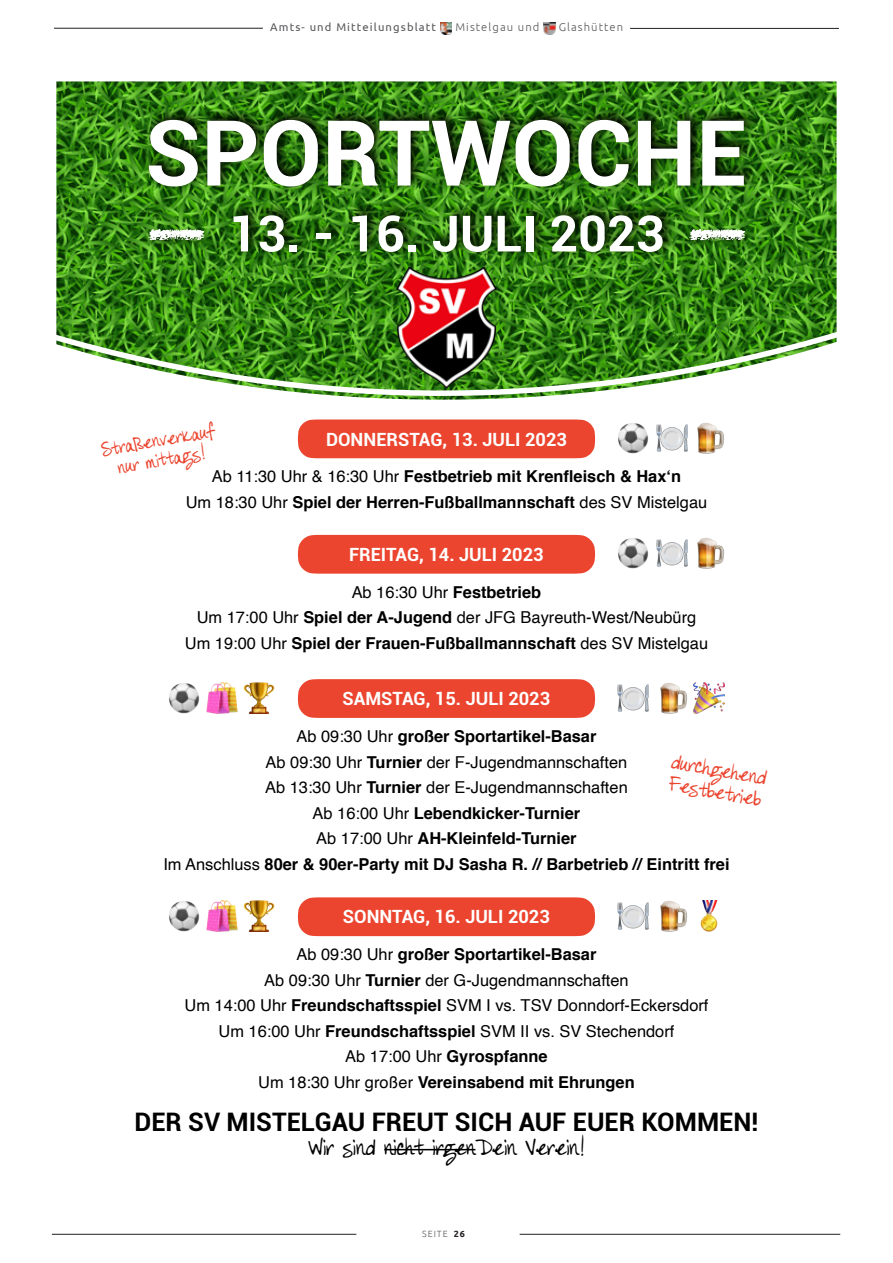
<style>
.page{position:relative;width:893px;height:1263px;background:#fff}
.page>*{position:absolute;margin:0;border:0;box-sizing:border-box;transform-origin:0 0}
.t1{font:700 91.2px "Roboto";color:#fff}
.t2{font:700 50.1px "Roboto";color:#fff}
.t3{font:700 25.5px "Roboto";color:#000}
.t4{font:20.1px "DJB Color Me Chic";color:#000}
.t5{font:700 18.3px "Roboto";color:#fff}
.t6{font:18.3px/22.4px "DJB Color Me Chic";color:#eb452f}
.t7{font:16.35px/25.5px "Helvetica";color:#000;text-align:center}
.t8{font:700 16.35px/25.5px "Helvetica";color:#000;text-align:center}
.t9{font:16.35px/19.8px "DJB Color Me Chic";color:#eb452f;text-align:center}
.t10{font:11.25px "Ubuntu";letter-spacing:.1em;color:#57585a}
.t11{font:300 11.25px "Ubuntu";letter-spacing:.095em;color:#57585a}
.t12{font:300 9px "Ubuntu";letter-spacing:.1em;color:#57585a}
.s1{font-weight:400}
.s2{font-weight:700}
.s3{font-weight:700;color:#231f20}
</style>
<div class="page">
<hr style="left:52px;top:1234px;width:304px;height:1px;background:#231f20">
<hr style="left:520px;top:1234px;width:320px;height:1px;background:#231f20">
<hr style="left:54px;top:28px;width:209px;height:1px;background:#231f20">
<hr style="left:630px;top:28px;width:209px;height:1px;background:#231f20">
<svg style="left:440px;top:22px;width:12px;height:12px"></svg>
<svg style="left:544px;top:22px;width:11px;height:13px"></svg>
<img style="left:56px;top:81px;width:781px;height:245px">
<svg style="left:56px;top:326px;width:781px;height:74px"></svg>
<img style="left:343px;top:258px;width:207px;height:138px">
<img style="left:143px;top:106px;width:614px;height:87px">
<img style="left:228px;top:202px;width:448px;height:56px">
<img style="left:137px;top:226px;width:78px;height:21px">
<svg style="left:144px;top:226px;width:63px;height:16px"></svg>
<img style="left:678px;top:226px;width:78px;height:21px">
<svg style="left:685px;top:226px;width:63px;height:16px"></svg>
<div style="left:298px;top:419px;width:297px;height:39px;background:#eb452f"></div>
<div style="left:298px;top:535px;width:297px;height:39px;background:#eb452f"></div>
<svg style="left:298px;top:679px;width:297px;height:39px;background:#eb4934"></svg>
<div style="left:298px;top:897px;width:297px;height:39px;background:#eb452f"></div>
<img style="left:618px;top:423px;width:31px;height:30px">
<img style="left:656px;top:450px;width:31px;height:2px">
<img style="left:698px;top:450px;width:18px;height:3px">
<img style="left:618px;top:538px;width:31px;height:31px">
<img style="left:656px;top:565px;width:31px;height:2px">
<img style="left:698px;top:565px;width:18px;height:4px">
<img style="left:618px;top:709px;width:31px;height:3px">
<img style="left:661px;top:709px;width:21px;height:4px">
<img style="left:693px;top:683px;width:30px;height:30px">
<img style="left:169px;top:683px;width:30px;height:30px">
<img style="left:207px;top:706px;width:31px;height:7px">
<img style="left:249px;top:709px;width:20px;height:4px">
<img style="left:169px;top:901px;width:30px;height:30px">
<img style="left:207px;top:924px;width:31px;height:7px">
<img style="left:249px;top:927px;width:20px;height:4px">
<img style="left:618px;top:927px;width:31px;height:3px">
<img style="left:661px;top:927px;width:21px;height:4px">
<img style="left:701px;top:927px;width:16px;height:4px">
<hr style="left:384px;top:1149px;width:91px;height:1px;background:#000">
<svg style="left:656px;top:424px;width:31px;height:26px"></svg>
<svg style="left:697px;top:423px;width:27px;height:27px"></svg>
<svg style="left:656px;top:539px;width:31px;height:26px"></svg>
<svg style="left:697px;top:538px;width:27px;height:27px"></svg>
<svg style="left:206px;top:682px;width:31px;height:27px"></svg>
<svg style="left:244px;top:682px;width:31px;height:27px"></svg>
<svg style="left:618px;top:684px;width:31px;height:25px"></svg>
<svg style="left:660px;top:683px;width:27px;height:26px"></svg>
<svg style="left:694px;top:682px;width:31px;height:27px"></svg>
<svg style="left:206px;top:900px;width:31px;height:27px"></svg>
<svg style="left:244px;top:900px;width:31px;height:27px"></svg>
<svg style="left:618px;top:902px;width:31px;height:25px"></svg>
<svg style="left:660px;top:901px;width:27px;height:26px"></svg>
<svg style="left:700px;top:900px;width:18px;height:27px"></svg>
<p class="t10" style="left:270px;top:20px;width:167px">Amts- und Mitteilungsblatt</p>
<p class="t11" style="left:455px;top:20px;width:85px">Mistelgau und</p>
<p class="t11" style="left:559px;top:20px;width:66px">Glashütten</p>
<p class="t1" style="left:145px;top:89px;width:603px">SPORTWOCHE</p>
<p class="t2" style="left:229px;top:198px;width:437px">13. - 16. JULI 2023</p>
<p class="t9" style="left:100px;top:441px;width:116px;rotate:-10deg">Straßenverkauf nur mittags!</p>
<p class="t5" style="left:326px;top:426px;width:243px">DONNERSTAG, 13. JULI 2023</p>
<p class="t8" style="left:186px;top:464px;width:523px"><span class="s1">Ab 11:30 Uhr &amp; 16:30 Uhr</span> Festbetrieb mit Krenfleisch &amp; Hax‘n<br><span class="s1">Um 18:30 Uhr</span> Spiel der Herren-Fußballmannschaft <span class="s1">des SV Mistelgau</span></p>
<p class="t5" style="left:349px;top:542px;width:196px">FREITAG, 14. JULI 2023</p>
<p class="t7" style="left:185px;top:580px;width:525px">Ab 16:30 Uhr <span class="s2">Festbetrieb<br></span>Um 17:00 Uhr <span class="s2">Spiel der A-Jugend</span> der JFG Bayreuth-West/Neubürg<br>Um 19:00 Uhr <span class="s2">Spiel der Frauen-Fußballmannschaft</span> des SV Mistelgau</p>
<p class="t5" style="left:343px;top:686px;width:209px">SAMSTAG, 15. JULI 2023</p>
<p class="t8" style="left:163px;top:724px;width:568px"><span class="s1">Ab 09:30 Uhr</span> großer Sportartikel-Basar<br><span class="s1">Ab 09:30 Uhr</span> Turnier <span class="s1">der F-Jugendmannschaften<br>Ab 13:30 Uhr</span> Turnier <span class="s1">der E-Jugendmannschaften<br>Ab 16:00 Uhr</span> Lebendkicker-Turnier<br><span class="s1">Ab 17:00 Uhr</span> AH-Kleinfeld-Turnier<br><span class="s1">Im Anschluss</span> 80er &amp; 90er-Party mit DJ Sasha R. // Barbetrieb // Eintritt frei</p>
<p class="t6" style="left:674px;top:751px;width:98px;rotate:10deg">durchgehend<br>Festbetrieb</p>
<p class="t5" style="left:343px;top:904px;width:208px">SONNTAG, 16. JULI 2023</p>
<p class="t7" style="left:184px;top:942px;width:525px">Ab 09:30 Uhr <span class="s2">großer Sportartikel-Basar<br></span>Ab 09:30 Uhr <span class="s2">Turnier</span> der G-Jugendmannschaften<br>Um 14:00 Uhr <span class="s2">Freundschaftsspiel</span> SVM I vs. TSV Donndorf-Eckersdorf Um 16:00 Uhr <span class="s2">Freundschaftsspiel</span> SVM II vs. SV Stechendorf<br>Ab 17:00 Uhr <span class="s2">Gyrospfanne<br></span>Um 18:30 Uhr großer <span class="s2">Vereinsabend mit Ehrungen</span></p>
<p class="t3" style="left:135px;top:1103px;width:625px">DER SV MISTELGAU FREUT SICH AUF EUER KOMMEN!</p>
<p class="t4" style="left:309px;top:1136px;width:277px">Wir sind nicht irgenDein Verein!</p>
<p class="t12" style="left:422px;top:1228px;width:44px">SEITE <span class="s3">26</span></p>
</div>
